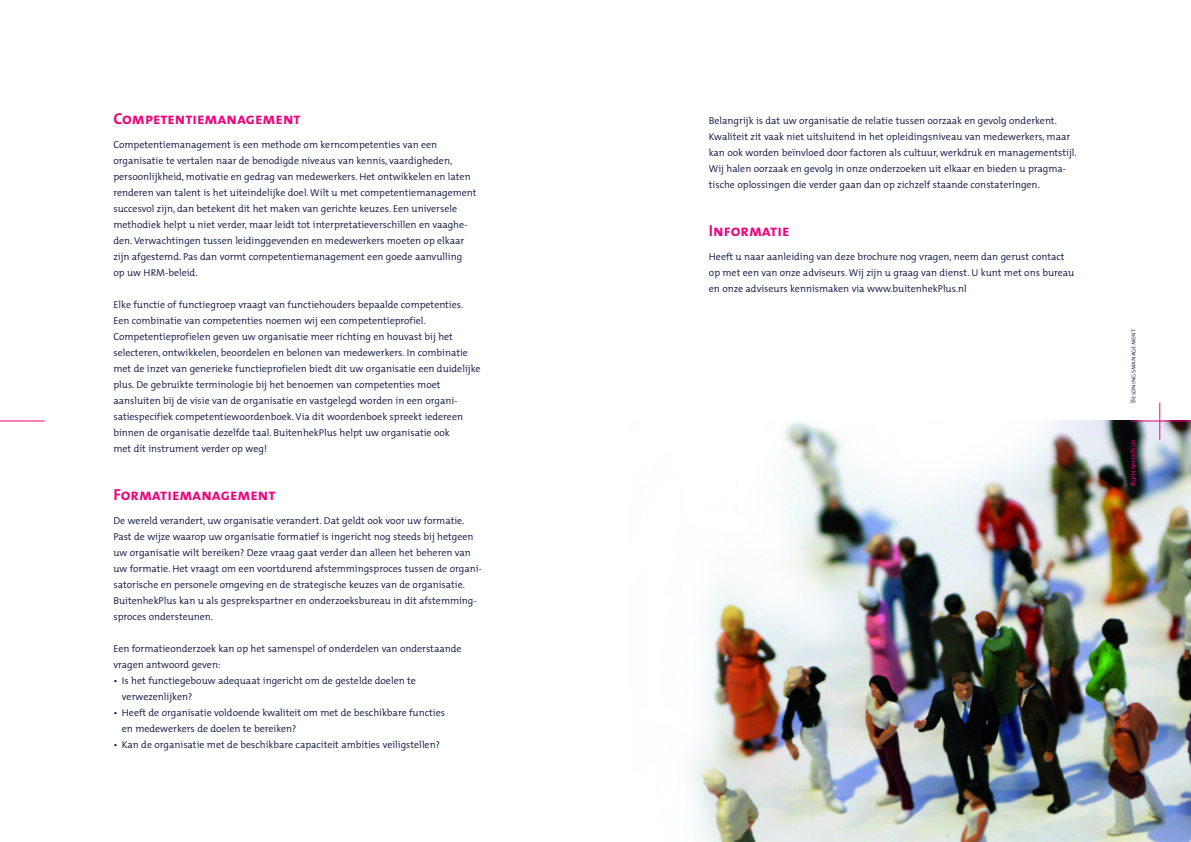
<style>
.page{position:relative;width:1191px;height:842px;background:#fff}
.page>*{position:absolute;margin:0;border:0;box-sizing:border-box;transform-origin:0 0}
.t1{font:16px "The Mix Bold Caps";color:#ef047e}
.t2{font:300 10px/16px "The Mix";color:#071240}
.t3{font:7px "The Mix Light Caps";color:#071240}
.t4{font:7px "The Mix Caps";color:#ef047e}
</style>
<div class="page">
<img style="left:690px;top:420px;width:501px;height:422px">
<hr style="left:1159px;top:403px;width:1px;height:37px;background:#ef047e">
<hr style="left:1131px;top:420px;width:60px;height:1px;background:#ef047e">
<hr style="left:0;top:420px;width:45px;height:1px;background:#ef047e">
<h1 class="t1" style="left:113px;top:113px;width:189px">Competentiemanagement</h1>
<p class="t2" style="left:113px;top:138px;width:364px">Competentiemanagement is een methode om kerncompetenties van een organisatie te vertalen naar de benodigde niveaus van kennis, vaardigheden, persoonlijkheid, motivatie en gedrag van medewerkers. Het ontwikkelen en laten renderen van talent is het uiteindelijke doel. Wilt u met competentiemanagement succesvol zijn, dan betekent dit het maken van gerichte keuzes. Een universele methodiek helpt u niet verder, maar leidt tot interpretatieverschillen en vaaghe&shy;den. Verwachtingen tussen leidinggevenden en medewerkers moeten op elkaar zijn afgestemd. Pas dan vormt competentiemanagement een goede aanvulling<br>op uw HRM-beleid.</p>
<p class="t2" style="left:113px;top:298px;width:368px">Elke functie of functiegroep vraagt van functiehouders bepaalde competenties.<br>Een combinatie van competenties noemen wij een competentieprofiel.<br>Competentieprofielen geven uw organisatie meer richting en houvast bij het selecteren, ontwikkelen, beoordelen en belonen van medewerkers. In combinatie met de inzet van generieke functieprofielen biedt dit uw organisatie een duidelijke plus. De gebruikte terminologie bij het benoemen van competenties moet aansluiten bij de visie van de organisatie en vastgelegd worden in een organi&shy;satiespecifiek competentiewoordenboek. Via dit woordenboek spreekt iedereen binnen de organisatie dezelfde taal. BuitenhekPlus helpt uw organisatie ook<br>met dit instrument verder op weg!</p>
<h1 class="t1" style="left:113px;top:489px;width:163px">Formatiemanagement</h1>
<p class="t2" style="left:113px;top:514px;width:370px">De wereld verandert, uw organisatie verandert. Dat geldt ook voor uw formatie.<br>Past de wijze waarop uw organisatie formatief is ingericht nog steeds bij hetgeen uw organisatie wilt bereiken? Deze vraag gaat verder dan alleen het beheren van uw formatie. Het vraagt om een voortdurend afstemmingsproces tussen de organi&shy;satorische en personele omgeving en de strategische keuzes van de organisatie.<br>BuitenhekPlus kan u als gesprekspartner en onderzoeksbureau in dit afstemming&shy;sproces ondersteunen.</p>
<p class="t2" style="left:113px;top:642px;width:349px">Een formatieonderzoek kan op het samenspel of onderdelen van onderstaande vragen antwoord geven:</p>
<p class="t2" style="left:122px;top:674px;width:295px;text-indent:-8px">• Is het functiegebouw adequaat ingericht om de gestelde doelen te verwezenlijken?</p>
<p class="t2" style="left:122px;top:706px;width:325px;text-indent:-8px">• Heeft de organisatie voldoende kwaliteit om met de beschikbare functies en medewerkers de doelen te bereiken?</p>
<p class="t2" style="left:113px;top:738px;width:328px">• Kan de organisatie met de beschikbare capaciteit ambities veiligstellen?</p>
<p class="t2" style="left:709px;top:114px;width:369px">Belangrijk is dat uw organisatie de relatie tussen oorzaak en gevolg onderkent.<br>Kwaliteit zit vaak niet uitsluitend in het opleidingsniveau van medewerkers, maar kan ook worden beïnvloed door factoren als cultuur, werkdruk en managementstijl.<br>Wij halen oorzaak en gevolg in onze onderzoeken uit elkaar en bieden u pragma&shy;tische oplossingen die verder gaan dan op zichzelf staande constateringen.</p>
<h1 class="t1" style="left:709px;top:225px;width:82px">Informatie</h1>
<p class="t2" style="left:709px;top:250px;width:367px">Heeft u naar aanleiding van deze brochure nog vragen, neem dan gerust contact op met een van onze adviseurs. Wij zijn u graag van dienst. U kunt met ons bureau en onze adviseurs kennismaken via www.buitenhekPlus.nl</p>
<p class="t3" style="left:1130px;top:403px;width:75px;rotate:-90deg">Beloningsmanagement</p>
<p class="t4" style="left:1130px;top:486px;width:48px;rotate:-90deg">BuitenhekPlus</p>
</div>
